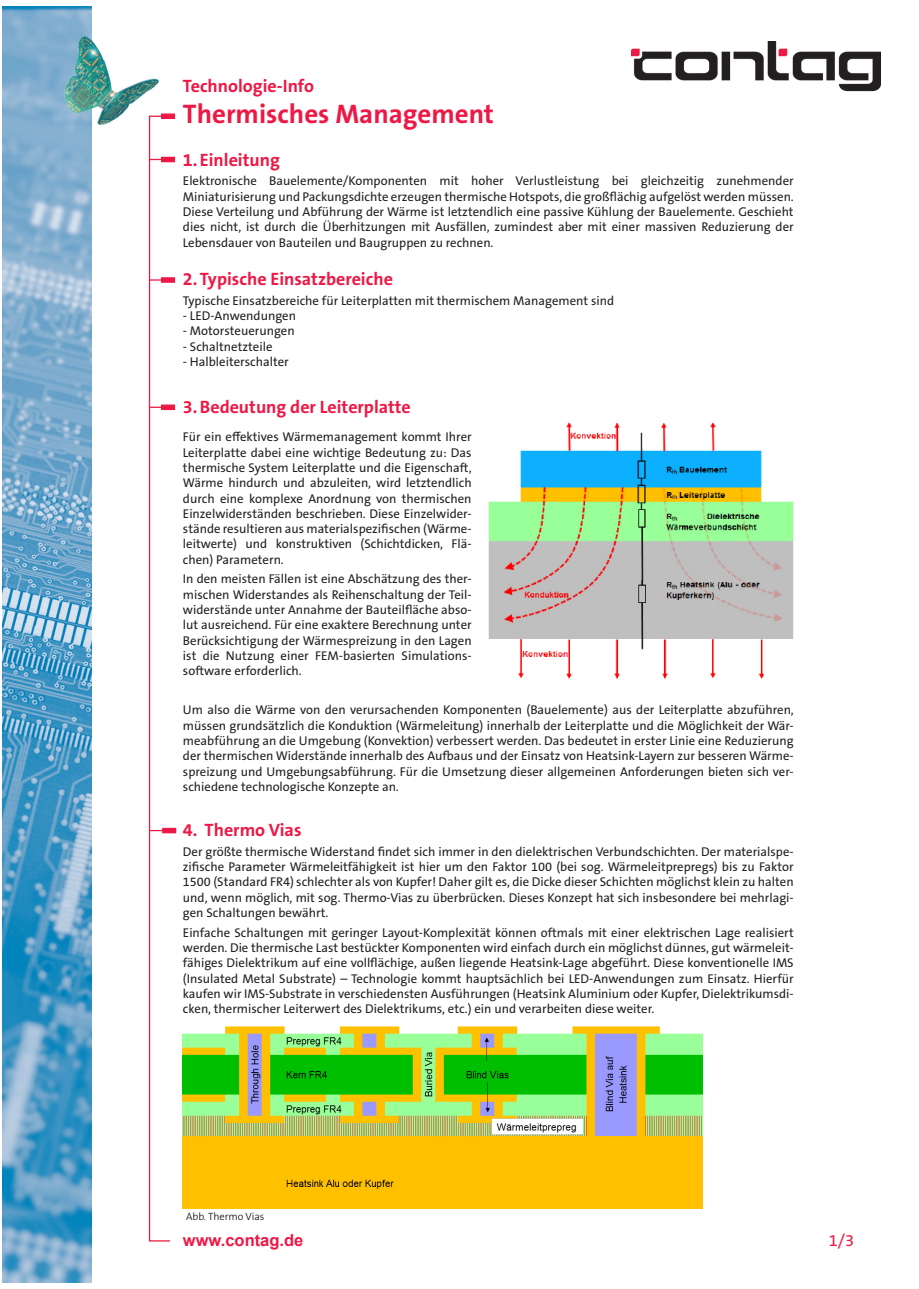
<style>
.page{position:relative;width:919px;height:1289px;background:#fff}
.page>*{position:absolute;margin:0;border:0;box-sizing:border-box;transform-origin:0 0}
.Überschrift_1{font:700 27px "The Sans B W7";color:#ed1845}
.Dachzeile{font:700 18px "The Sans B W7";color:#ed1845}
.t1{font:700 16.5px "Arial";color:#ed1845}
.Seitenzahl{font:16.5px "The Sans B W5 Plain";color:#ed1845}
.Fließtext_Block{font:12.75px/15.3px "The Sans B W5 Plain";color:#231f20;text-align:justify}
.Fließtext{font:12.75px/15.3px "The Sans B W5 Plain";color:#231f20;text-align:justify}
.Fließtext_vor_Aufzäh{font:12.75px "The Sans B W5 Plain";color:#231f20}
.Dachzeile-2{font:300 10.5px "The Sans B W3";color:#000}
</style>
<div class="page">
<img style="left:631px;top:41px;width:248px;height:51px">
<img style="left:2px;top:6px;width:89px;height:1276px">
<img style="left:64px;top:36px;width:95px;height:90px">
<div style="left:161px;top:157px;width:14px;height:5px;background:#ed1845"></div>
<svg style="left:171px;top:277px;width:4px;height:6px"></svg>
<svg style="left:171px;top:404px;width:4px;height:6px"></svg>
<svg style="left:161px;top:113px;width:14px;height:6px"></svg>
<img style="left:488px;top:422px;width:305px;height:257px">
<svg style="left:148px;top:115px;width:23px;height:1127px"></svg>
<svg style="left:162px;top:827px;width:14px;height:6px"></svg>
<img style="left:183px;top:1026px;width:519px;height:182px">
<p class="Dachzeile" style="left:183px;top:74px;width:133px">Technologie-Info</p>
<p class="Überschrift_1" style="left:183px;top:96px;width:312px">Thermisches Management</p>
<p class="Dachzeile" style="left:183px;top:148px;width:98px">1. Einleitung</p>
<p class="Fließtext" style="left:183px;top:173px;width:612px">Elektronische Bauelemente/Komponenten mit hoher Verlustleistung bei gleichzeitig zunehmender Miniaturisierung und Packungsdichte erzeugen thermische Hotspots, die großflächig aufgelöst werden müssen.<br>Diese Verteilung und Abführung der Wärme ist letztendlich eine passive Kühlung der Bauelemente. Geschieht dies nicht, ist durch die Überhitzungen mit Ausfällen, zumindest aber mit einer massiven Reduzierung der Lebensdauer von Bauteilen und Baugruppen zu rechnen.</p>
<p class="Dachzeile" style="left:183px;top:268px;width:211px">2. Typische Einsatzbereiche</p>
<p class="Fließtext_vor_Aufzäh" style="left:183px;top:292px;width:433px">Typische Einsatzbereiche für Leiterplatten mit thermischem Management sind</p>
<p class="Fließtext_vor_Aufzäh" style="left:183px;top:308px;width:115px">- LED-Anwendungen</p>
<p class="Fließtext_vor_Aufzäh" style="left:183px;top:323px;width:113px">- Motorsteuerungen</p>
<p class="Fließtext_vor_Aufzäh" style="left:183px;top:338px;width:91px">- Schaltnetzteile</p>
<p class="Fließtext_vor_Aufzäh" style="left:183px;top:353px;width:107px">- Halbleiterschalter</p>
<p class="Dachzeile" style="left:183px;top:395px;width:229px">3.Bedeutung der Leiterplatte</p>
<p class="Fließtext_Block" style="left:183px;top:429px;width:290px">Für ein effektives Wärmemanagement kommt Ihrer Leiterplatte dabei eine wichtige Bedeutung zu: Das thermische System Leiterplatte und die Eigenschaft, Wärme hindurch und abzuleiten, wird letztendlich durch eine komplexe Anordnung von thermischen Einzelwiderständen beschrieben. Diese Einzelwider&shy;stände resultieren aus materialspezifischen (Wärme&shy;leitwerte) und konstruktiven (Schichtdicken, Flä&shy;chen) Parametern.</p>
<p class="Fließtext_Block" style="left:183px;top:571px;width:290px">In den meisten Fällen ist eine Abschätzung des ther&shy;mischen Widerstandes als Reihenschaltung der Teil&shy;widerstände unter Annahme der Bauteilfläche abso&shy;lut ausreichend. Für eine exaktere Berechnung unter Berücksichtigung der Wärmespreizung in den Lagen ist die Nutzung einer FEM-basierten Simulations&shy;software erforderlich.</p>
<p class="Fließtext_Block" style="left:183px;top:702px;width:612px">Um also die Wärme von den verursachenden Komponenten (Bauelemente) aus der Leiterplatte abzuführen, müssen grundsätzlich die Konduktion (Wärmeleitung) innerhalb der Leiterplatte und die Möglichkeit der Wär&shy;meabführung an die Umgebung (Konvektion) verbessert werden. Das bedeutet in erster Linie eine Reduzierung der thermischen Widerstände innerhalb des Aufbaus und der Einsatz von Heatsink-Layern zur besseren Wärme&shy;spreizung und Umgebungsabführung. Für die Umsetzung dieser allgemeinen Anforderungen bieten sich ver&shy;schiedene technologische Konzepte an.</p>
<p class="Dachzeile" style="left:183px;top:818px;width:120px">4. Thermo Vias</p>
<p class="Fließtext_Block" style="left:183px;top:844px;width:612px">Der größte thermische Widerstand findet sich immer in den dielektrischen Verbundschichten. Der materialspe&shy;zifische Parameter Wärmeleitfähigkeit ist hier um den Faktor 100 (bei sog. Wärmeleitprepregs) bis zu Faktor 1500 (Standard FR4) schlechter als von Kupfer! Daher gilt es, die Dicke dieser Schichten möglichst klein zu halten und, wenn möglich, mit sog. Thermo-Vias zu überbrücken. Dieses Konzept hat sich insbesondere bei mehrlagi&shy;gen Schaltungen bewährt.</p>
<p class="Fließtext_Block" style="left:183px;top:924px;width:612px">Einfache Schaltungen mit geringer Layout-Komplexität können oftmals mit einer elektrischen Lage realisiert werden. Die thermische Last bestückter Komponenten wird einfach durch ein möglichst dünnes, gut wärmeleit&shy;fähiges Dielektrikum auf eine vollflächige, außen liegende Heatsink-Lage abgeführt. Diese konventionelle IMS (Insulated Metal Substrate) – Technologie kommt hauptsächlich bei LED-Anwendungen zum Einsatz. Hierfür kaufen wir IMS-Substrate in verschiedensten Ausführungen (Heatsink Aluminium oder Kupfer, Dielektrikumsdi&shy;cken, thermischer Leiterwert des Dielektrikums, etc.) ein und verarbeiten diese weiter.</p>
<p class="Dachzeile-2" style="left:186px;top:1210px;width:80px">Abb. Thermo Vias</p>
<p class="t1" style="left:183px;top:1229px;width:122px">www.contag.de</p>
<p class="Seitenzahl" style="left:828px;top:1229px;width:27px">1/3</p>
</div>
